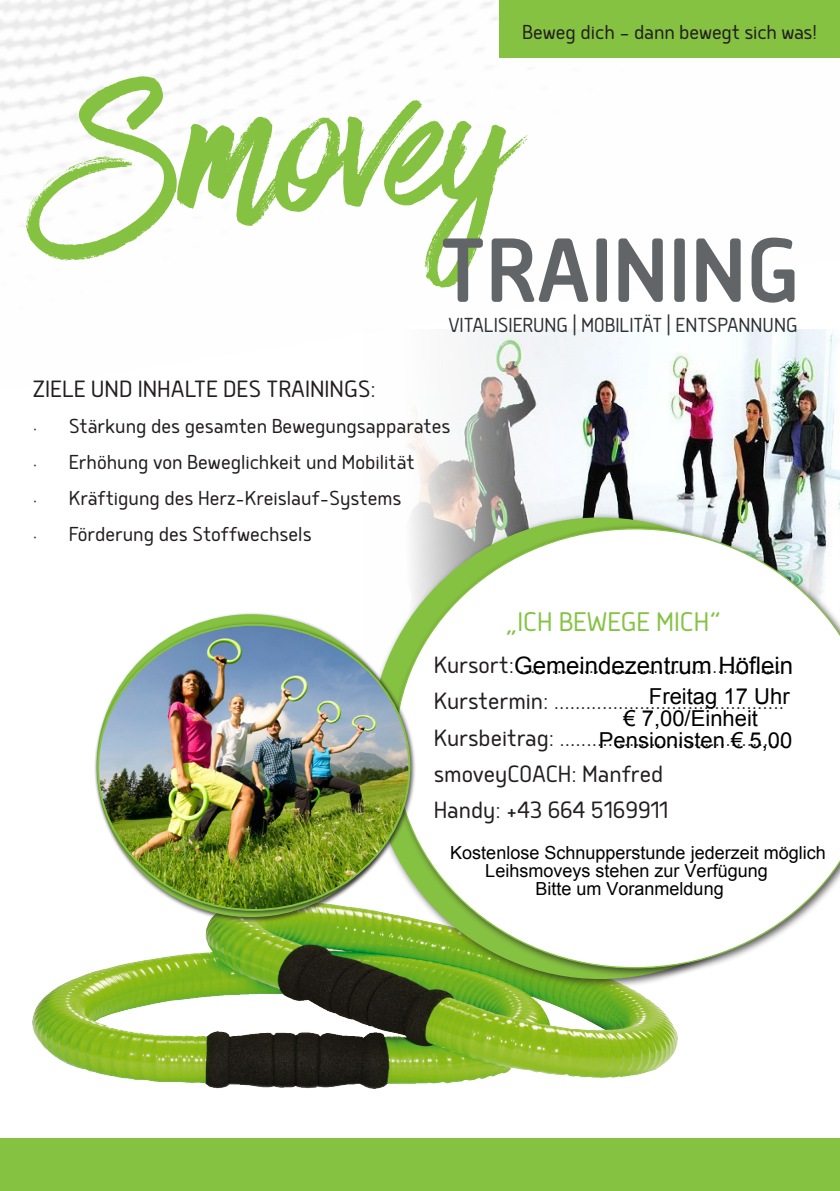
<style>
.page{position:relative;width:840px;height:1191px;background:#fff}
.page>*{position:absolute;margin:0;border:0;box-sizing:border-box;transform-origin:0 0}
.t1{font:218.8px "Have Heart One";color:#86c241}
.t2{font:500 108px "Delm";color:#626568}
.t3{font:300 32px "Delm";color:#86c345}
.t4{font:300 28px/36px "Delm";color:#231f20}
.t5{font:300 24.2px "Delm";color:#2e3136}
.t6{font:300 24px "Delm";color:#231f20}
.t7{font:24px "Arial";color:#000}
.t8{font:22px/22px "Arial";color:#000;text-align:center}
.t9{font:18px "Arial";color:#000}
</style>
<div class="page">
<img style="left:409px;top:391px;width:430px;height:121px">
<img style="left:33px;top:922px;width:643px;height:166px">
<img style="left:0;top:0;width:837px;height:391px">
<div style="left:0;top:1138px;width:839px;height:53px;background:#86c241"></div>
<div style="left:364px;top:512px;width:475px;height:477px;background:#231f20;opacity:.75"></div>
<div style="left:389px;top:523px;width:450px;height:455px;background:#231f20;opacity:.75"></div>
<svg style="left:394px;top:528px;width:445px;height:440px"></svg>
<div style="left:94px;top:611px;width:316px;height:311px;background:#231f20;opacity:.75"></div>
<div style="left:94px;top:621px;width:322px;height:295px;background:#231f20;opacity:.75"></div>
<img style="left:98px;top:625px;width:311px;height:285px">
<div style="left:498px;top:0;width:341px;height:58px;background:#86c241"></div>
<p class="t6" style="left:522px;top:18px;width:296px">Beweg dich – dann bewegt sich was!</p>
<p class="t1" style="left:50px;top:29px;width:457px">Smovey</p>
<p class="t2" style="left:439px;top:206px;width:360px">TRAINING</p>
<p class="t5" style="left:448px;top:311px;width:350px">VITALISIERUNG | MOBILITÄT | ENTSPANNUNG</p>
<p class="t4" style="left:33px;top:370px;width:344px">ZIELE UND INHALTE DES TRAININGS:</p>
<p class="t6" style="left:33px;top:412px;width:419px">• Stärkung des gesamten Bewegungsapparates</p>
<p class="t6" style="left:33px;top:448px;width:383px">• Erhöhung von Beweglichkeit und Mobilität</p>
<p class="t6" style="left:33px;top:484px;width:370px">• Kräftigung des Herz-Kreislauf-Systems</p>
<p class="t6" style="left:33px;top:520px;width:280px">• Förderung des Stoffwechsels</p>
<p class="t3" style="left:505px;top:603px;width:218px">„ICH BEWEGE MICH“</p>
<p class="t7" style="left:514px;top:649px;width:280px">Gemeindezentrum Höflein</p>
<p class="t8" style="left:598px;top:708px;width:195px">€ 7,00/Einheit<br>Pensionisten € 5,00</p>
<p class="t4" style="left:433px;top:646px;width:352px">Kursort: .................................................<br>Kurstermin: ...........................................<br>Kursbeitrag: .......................................... smoveyCOACH: Manfred<br>Handy: +43 664 5169911</p>
<p class="t8" style="left:648px;top:685px;width:142px">Freitag 17 Uhr</p>
<p class="t9" style="left:450px;top:840px;width:377px">Kostenlose Schnupperstunde jederzeit möglich</p>
<p class="t9" style="left:485px;top:858px;width:284px">Leihsmoveys stehen zur Verfügung</p>
<p class="t9" style="left:535px;top:876px;width:190px">Bitte um Voranmeldung</p>
</div>
